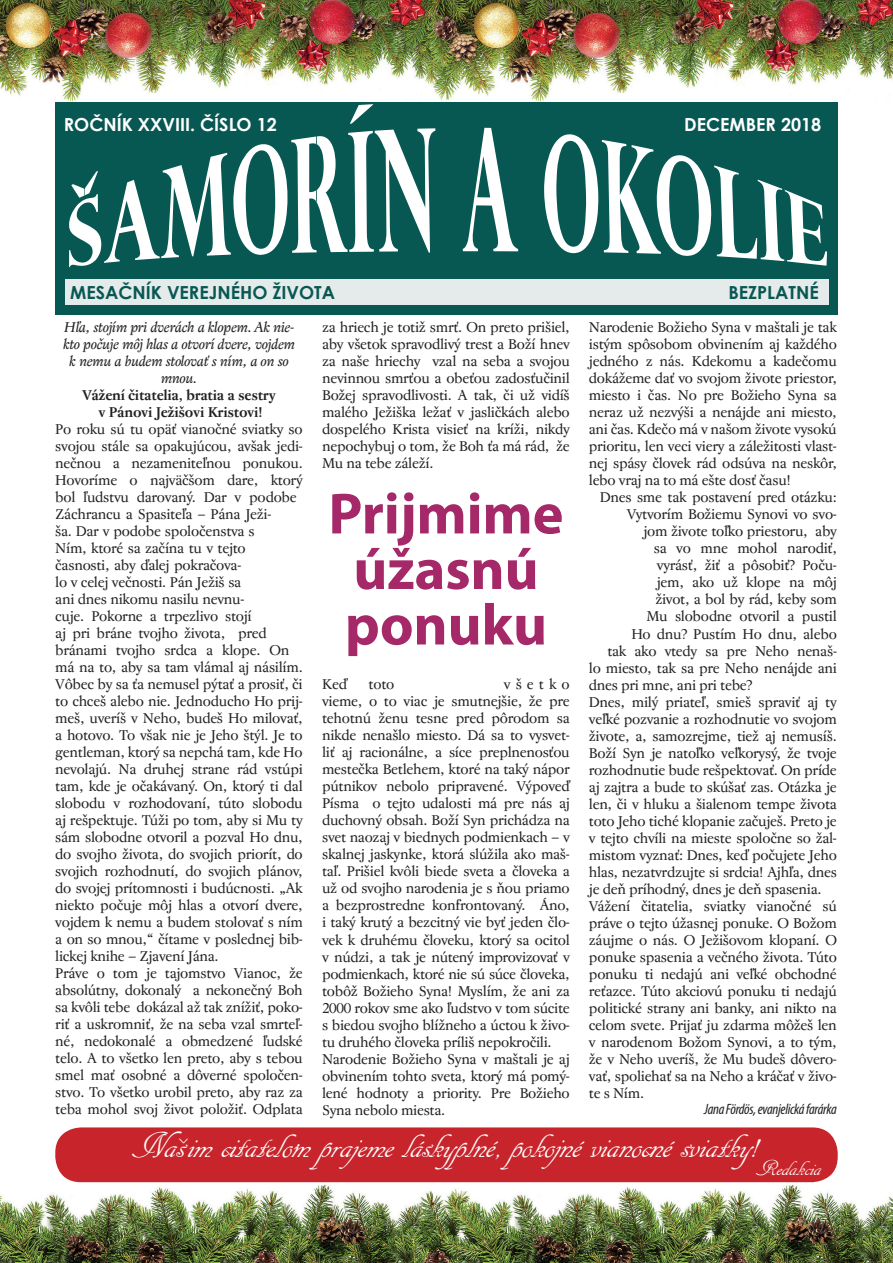
<style>
.page{position:relative;width:893px;height:1263px;background:#fff}
.page>*{position:absolute;margin:0;border:0;box-sizing:border-box;transform-origin:0 0}
.t1{font:700 58.5px/55.5px "Myriad Pro";letter-spacing:-.005em;color:#a52869}
.t2{font:38.25px "ARDECODE";letter-spacing:-.01em;color:#fff}
.t3{font:23.25px "ARDECODE";letter-spacing:-.01em;color:#fff}
.t4{font:700 18px "Century Gothic";color:#fff}
.t5{font:700 18px "Century Gothic";color:#075853}
.t6{font:italic condensed 15px "Myriad Pro";letter-spacing:-.02em;color:#231f20}
.t7{font:14.25px/17px "Regent Pro";letter-spacing:-.02em;color:#231f20}
.t8{font:italic 14.25px/17px "Regent Pro";letter-spacing:-.02em;color:#231f20;text-align:center}
.t9{font:700 14.25px/17px "Regent Pro";letter-spacing:-.02em;color:#231f20;text-align:center}
</style>
<div class="page">
<img style="left:0;top:1128px;width:893px;height:135px">
<div style="left:55px;top:1127px;width:783px;height:55px;background:#c8242b;border-radius:25px"></div>
<img style="left:0;top:0;width:893px;height:102px">
<svg style="left:226px;top:1150px;width:8px;height:5px"></svg>
<svg style="left:645px;top:1150px;width:9px;height:5px"></svg>
<div style="left:55px;top:102px;width:783px;height:213px;background:#075853"></div>
<div style="left:65px;top:279px;width:763px;height:26px;background:#e5eaea"></div>
<svg style="left:69px;top:104px;width:758px;height:163px"></svg>
<p class="t4" style="left:64px;top:111px;width:215px">ROČNÍK XXVIII. ČÍSLO 12</p>
<p class="t4" style="left:684px;top:111px;width:139px">DECEMBER 2018</p>
<p class="t5" style="left:70px;top:279px;width:266px">MESAČNÍK VEREJNÉHO ŽIVOTA</p>
<p class="t5" style="left:728px;top:279px;width:92px">BEZPLATNÉ</p>
<p class="t8" style="left:63px;top:319px;width:233px">Hľa, stojím pri dverách a klopem. Ak nie&shy;kto počuje môj hlas a otvorí dvere, vojdem k nemu a budem stolovať s ním, a on so mnou.</p>
<p class="t9" style="left:82px;top:386px;width:195px">Vážení čitatelia, bratia a sestry v Pánovi Ježišovi Kristovi!</p>
<p class="t7" style="left:55px;top:421px;width:249px">Po roku sú tu opäť vianočné sviatky so svojou stále sa opakujúcou, avšak jedi&shy;nečnou a nezameniteľnou ponukou.<br>Hovoríme o najväčšom dare, ktorý bol ľudstvu darovaný. Dar v podobe Záchrancu a Spasiteľa – Pána Ježi-<br>ša. Dar v podobe spoločenstva s<br>Ním, ktoré sa začína tu v tejto časnosti, aby ďalej pokračova-<br>lo v celej večnosti. Pán Ježiš sa<br>ani dnes nikomu nasilu nevnu-<br>cuje. Pokorne a trpezlivo stojí<br>aj pri bráne tvojho života, pred bránami tvojho srdca a klope. On má na to, aby sa tam vlámal aj násilím.<br>Vôbec by sa ťa nemusel pýtať a prosiť, či to chceš alebo nie. Jednoducho Ho prij&shy;meš, uveríš v Neho, budeš Ho milovať, a hotovo. To však nie je Jeho štýl. Je to gentleman, ktorý sa nepchá tam, kde Ho nevolajú. Na druhej strane rád vstúpi tam, kde je očakávaný. On, ktorý ti dal slobodu v rozhodovaní, túto slobodu aj rešpektuje. Túži po tom, aby si Mu ty sám slobodne otvoril a pozval Ho dnu, do svojho života, do svojich priorít, do svojich rozhodnutí, do svojich plánov, do svojej prítomnosti i budúcnosti. „Ak niekto počuje môj hlas a otvorí dvere, vojdem k nemu a budem stolovať s ním a on so mnou,“ čítame v poslednej bib&shy;lickej knihe – Zjavení Jána.<br>Práve o tom je tajomstvo Vianoc, že absolútny, dokonalý a nekonečný Boh sa kvôli tebe dokázal až tak znížiť, poko&shy;riť a uskromniť, že na seba vzal smrteľ&shy;né, nedokonalé a obmedzené ľudské telo. A to všetko len preto, aby s tebou smel mať osobné a dôverné spoločen&shy;stvo. To všetko urobil preto, aby raz za teba mohol svoj život položiť. Odplata</p>
<p class="t7" style="left:322px;top:319px;width:249px;text-align:justify">za hriech je totiž smrť. On preto prišiel, aby všetok spravodlivý trest a Boží hnev za naše hriechy vzal na seba a svojou nevinnou smrťou a obeťou zadosťučinil Božej spravodlivosti. A tak, či už vidíš malého Ježiška ležať v jasličkách alebo dospelého Krista visieť na kríži, nikdy nepochybuj o tom, že Boh ťa má rád, že Mu na tebe záleží.</p>
<h1 class="t1" style="left:328px;top:484px;width:237px">Prijmime úžasnú ponuku</h1>
<p class="t7" style="left:322px;top:676px;width:249px;text-indent:182px">všetko vieme, o to viac je smutnejšie, že pre tehotnú ženu tesne pred pôrodom sa nikde nenašlo miesto. Dá sa to vysvet&shy;liť aj racionálne, a síce preplnenosťou mestečka Betlehem, ktoré na taký nápor pútnikov nebolo pripravené. Výpoveď Písma o tejto udalosti má pre nás aj duchovný obsah. Boží Syn prichádza na svet naozaj v biednych podmienkach – v skalnej jaskynke, ktorá slúžila ako maš&shy;taľ. Prišiel kvôli biede sveta a človeka a už od svojho narodenia je s ňou priamo a bezprostredne konfrontovaný. Áno, i taký krutý a bezcitný vie byť jeden člo&shy;vek k druhému človeku, ktorý sa ocitol v núdzi, a tak je nútený improvizovať v podmienkach, ktoré nie sú súce človeka, tobôž Božieho Syna! Myslím, že ani za 2000 rokov sme ako ľudstvo v tom súcite s biedou svojho blížneho a úctou k živo&shy;tu druhého človeka príliš nepokročili.<br>Narodenie Božieho Syna v maštali je aj obvinením tohto sveta, ktorý má pomý&shy;lené hodnoty a priority. Pre Božieho Syna nebolo miesta.</p>
<p class="t7" style="left:322px;top:676px;width:27px">Keď</p>
<p class="t7" style="left:369px;top:676px;width:27px">toto</p>
<p class="t7" style="left:589px;top:319px;width:249px;text-align:justify">Narodenie Božieho Syna v maštali je tak istým spôsobom obvinením aj každého jedného z nás. Kdekomu a kadečomu dokážeme dať vo svojom živote priestor, miesto i čas. No pre Božieho Syna sa neraz už nezvýši a nenájde ani miesto, ani čas. Kdečo má v našom živote vysokú prioritu, len veci viery a záležitosti vlast&shy;nej spásy človek rád odsúva na neskôr, lebo vraj na to má ešte dosť času!</p>
<p class="t7" style="left:600px;top:489px;width:239px">Dnes sme tak postavení pred otázku:</p>
<p class="t7" style="left:627px;top:506px;width:211px">Vytvorím Božiemu Synovi vo svo-</p>
<p class="t7" style="left:643px;top:523px;width:195px">jom živote toľko priestoru, aby</p>
<p class="t7" style="left:654px;top:540px;width:185px">sa vo mne mohol narodiť,</p>
<p class="t7" style="left:657px;top:557px;width:181px">vyrásť, žiť a pôsobiť? Poču-</p>
<p class="t7" style="left:657px;top:574px;width:182px">jem, ako už klope na môj</p>
<p class="t7" style="left:655px;top:591px;width:183px">život, a bol by rád, keby som</p>
<p class="t7" style="left:646px;top:608px;width:192px">Mu slobodne otvoril a pustil</p>
<p class="t7" style="left:631px;top:625px;width:207px">Ho dnu? Pustím Ho dnu, alebo</p>
<p class="t7" style="left:607px;top:642px;width:231px">tak ako vtedy sa pre Neho nenaš-</p>
<p class="t7" style="left:589px;top:659px;width:249px">lo miesto, tak sa pre Neho nenájde ani</p>
<p class="t7" style="left:589px;top:676px;width:165px">dnes pri mne, ani pri tebe?</p>
<p class="t7" style="left:589px;top:693px;width:249px">Dnes, milý priateľ, smieš spraviť aj ty</p>
<p class="t7" style="left:589px;top:710px;width:249px">veľké pozvanie a rozhodnutie vo svojom</p>
<p class="t7" style="left:589px;top:727px;width:249px">živote, a, samozrejme, tiež aj nemusíš.</p>
<p class="t7" style="left:589px;top:744px;width:249px">Boží Syn je natoľko veľkorysý, že tvoje</p>
<p class="t7" style="left:589px;top:761px;width:249px">rozhodnutie bude rešpektovať. On príde</p>
<p class="t7" style="left:589px;top:778px;width:249px">aj zajtra a bude to skúšať zas. Otázka je</p>
<p class="t7" style="left:589px;top:795px;width:249px">len, či v hluku a šialenom tempe života</p>
<p class="t7" style="left:589px;top:812px;width:249px">toto Jeho tiché klopanie začuješ. Preto je</p>
<p class="t7" style="left:589px;top:829px;width:249px">v tejto chvíli na mieste spoločne so žal-</p>
<p class="t7" style="left:589px;top:847px;width:249px">mistom vyznať: Dnes, keď počujete Jeho</p>
<p class="t7" style="left:589px;top:864px;width:249px">hlas, nezatvrdzujte si srdcia! Ajhľa, dnes</p>
<p class="t7" style="left:589px;top:881px;width:234px">je deň príhodný, dnes je deň spasenia.</p>
<p class="t7" style="left:589px;top:898px;width:249px">Vážení čitatelia, sviatky vianočné sú</p>
<p class="t7" style="left:589px;top:915px;width:249px">práve o tejto úžasnej ponuke. O Božom</p>
<p class="t7" style="left:589px;top:932px;width:249px">záujme o nás. O Ježišovom klopaní. O</p>
<p class="t7" style="left:589px;top:949px;width:249px">ponuke spasenia a večného života. Túto</p>
<p class="t7" style="left:589px;top:966px;width:249px">ponuku ti nedajú ani veľké obchodné</p>
<p class="t7" style="left:589px;top:983px;width:249px">reťazce. Túto akciovú ponuku ti nedajú</p>
<p class="t7" style="left:589px;top:1000px;width:249px">politické strany ani banky, ani nikto na</p>
<p class="t7" style="left:589px;top:1017px;width:249px">celom svete. Prijať ju zdarma môžeš len</p>
<p class="t7" style="left:589px;top:1034px;width:249px">v narodenom Božom Synovi, a to tým,</p>
<p class="t7" style="left:589px;top:1051px;width:249px">že v Neho uveríš, že Mu budeš dôvero-</p>
<p class="t7" style="left:589px;top:1068px;width:249px">vať, spoliehať sa na Neho a kráčať v živo-</p>
<p class="t7" style="left:589px;top:1085px;width:57px">te s Ním.</p>
<p class="t6" style="left:704px;top:1099px;width:134px">Jana Fördös, evanjelická farárka</p>
<h2 class="t2" style="left:132px;top:1123px;width:630px">Našim citatelom prajeme láskyplné, pokojné vianocné sviatky!</h2>
<h3 class="t3" style="left:756px;top:1155px;width:67px">Redakcia</h3>
</div>
